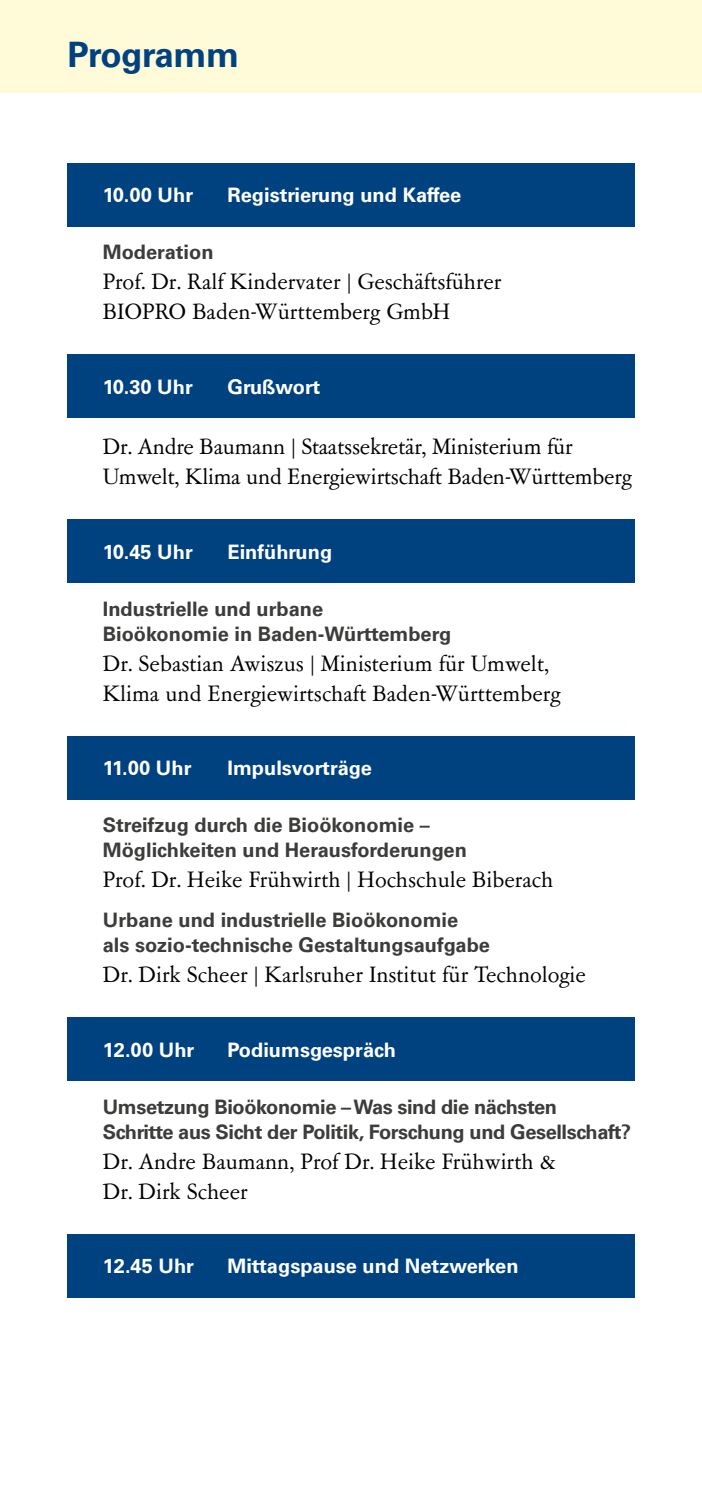
<style>
.page{position:relative;width:702px;height:1489px;background:#fff}
.page>*{position:absolute;margin:0;border:0;box-sizing:border-box;transform-origin:0 0}
.t1{font:700 35px "Univers";letter-spacing:-.015em;color:#004280}
.t2{font:25px/30px "Garamont Amst SB Rom";color:#000}
.t3{font:700 20px/25px "Univers 65";color:#3c3c3b}
.t4{font:700 20px "Univers 65";color:#fff}
.t5{font:700 20px/25px "Univers 65";letter-spacing:-.02em;color:#3c3c3b}
</style>
<div class="page">
<div style="left:0;top:0;width:702px;height:92px;background:#fffbd8"></div>
<div style="left:67px;top:519px;width:567px;height:64px;background:#004280"></div>
<div style="left:67px;top:354px;width:567px;height:64px;background:#004280"></div>
<div style="left:67px;top:163px;width:567px;height:64px;background:#004280"></div>
<div style="left:67px;top:1017px;width:567px;height:64px;background:#004280"></div>
<div style="left:67px;top:736px;width:567px;height:63px;background:#004280"></div>
<div style="left:67px;top:1233px;width:567px;height:64px;background:#004280"></div>
<h1 class="t1" style="left:67px;top:34px;width:173px">Programm</h1>
<p class="t4" style="left:103px;top:183px;width:92px">10.00 Uhr</p>
<p class="t4" style="left:227px;top:183px;width:235px">Registrierung und Kaffee</p>
<p class="t3" style="left:103px;top:240px;width:112px">Moderation</p>
<p class="t2" style="left:103px;top:267px;width:400px">Prof. Dr. Ralf Kindervater | Geschäftsführer<br>BIOPRO Baden-Württemberg GmbH</p>
<p class="t4" style="left:103px;top:375px;width:91px">10.30 Uhr</p>
<p class="t4" style="left:227px;top:375px;width:94px">Grußwort</p>
<p class="t2" style="left:103px;top:432px;width:530px">Dr. Andre Baumann | Staatssekretär, Ministerium für<br>Umwelt, Klima und Energiewirtschaft Baden-Württemberg</p>
<p class="t4" style="left:103px;top:540px;width:91px">10.45 Uhr</p>
<p class="t4" style="left:227px;top:540px;width:106px">Einführung</p>
<p class="t3" style="left:103px;top:596px;width:350px">Industrielle und urbane<br>Bioökonomie in Baden-Württemberg</p>
<p class="t2" style="left:103px;top:649px;width:459px">Dr. Sebastian Awiszus | Ministerium für Umwelt,<br>Klima und Energiewirtschaft Baden-Württemberg</p>
<p class="t4" style="left:103px;top:756px;width:90px">11.00 Uhr</p>
<p class="t4" style="left:227px;top:756px;width:146px">Impulsvorträge</p>
<p class="t3" style="left:103px;top:812px;width:365px">Streifzug durch die Bioökonomie –<br>Möglichkeiten und Herausforderungen</p>
<p class="t2" style="left:103px;top:865px;width:452px">Prof. Dr. Heike Frühwirth | Hochschule Biberach</p>
<p class="t3" style="left:103px;top:907px;width:389px">Urbane und industrielle Bioökonomie<br>als sozio-technische Gestaltungsaufgabe</p>
<p class="t2" style="left:103px;top:960px;width:484px">Dr. Dirk Scheer | Karlsruher Institut für Technologie</p>
<p class="t4" style="left:103px;top:1037px;width:93px">12.00 Uhr</p>
<p class="t4" style="left:227px;top:1037px;width:170px">Podiumsgespräch</p>
<p class="t5" style="left:103px;top:1094px;width:530px">Umsetzung Bioökonomie – Was sind die nächsten<br>Schritte aus Sicht der Politik, Forschung und Gesellschaft?</p>
<p class="t2" style="left:103px;top:1146px;width:454px">Dr. Andre Baumann, Prof Dr. Heike Frühwirth &amp;<br>Dr. Dirk Scheer</p>
<p class="t4" style="left:103px;top:1254px;width:93px">12.45 Uhr</p>
<p class="t4" style="left:227px;top:1254px;width:292px">Mittagspause und Netzwerken</p>
</div>
